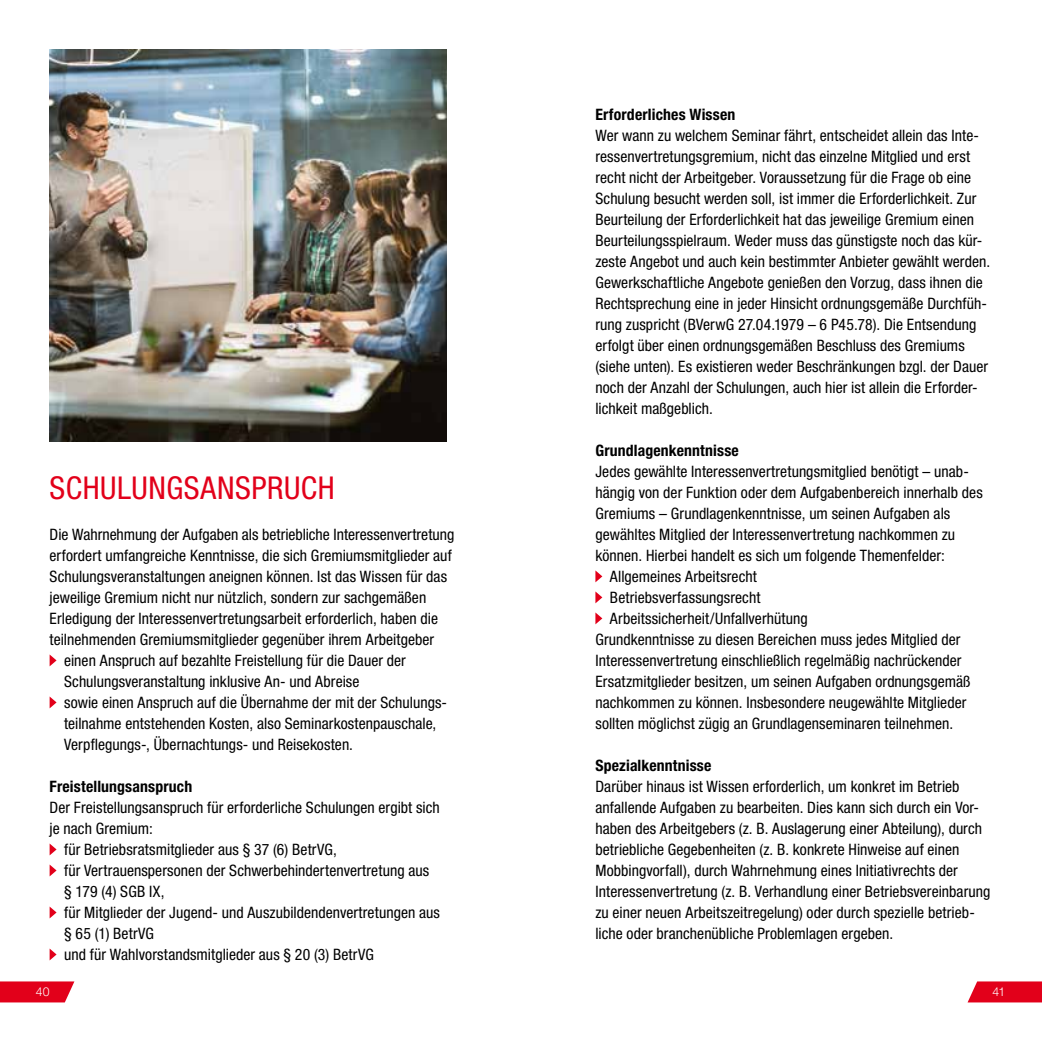
<style>
.page{position:relative;width:1042px;height:1042px;background:#fff}
.page>*{position:absolute;margin:0;border:0;box-sizing:border-box;transform-origin:0 0}
.t1{font:condensed 31.5px "Helvetica Neue LT Std";letter-spacing:.015em;color:#e2001a}
.t2{font:condensed 15.75px/21px "Helvetica Neue LT Std";color:#000}
.t3{font:700 condensed 15.75px "Helvetica Neue LT Std";letter-spacing:.01em;color:#000}
.t4{font:300 12.25px "Helvetica Neue LT Std";color:#fff}
</style>
<div class="page">
<svg style="left:50px;top:655px;width:7px;height:11px"></svg>
<svg style="left:50px;top:697px;width:7px;height:11px"></svg>
<svg style="left:50px;top:844px;width:7px;height:11px"></svg>
<svg style="left:50px;top:865px;width:7px;height:11px"></svg>
<svg style="left:50px;top:907px;width:7px;height:11px"></svg>
<svg style="left:50px;top:949px;width:7px;height:11px"></svg>
<svg style="left:595px;top:570px;width:7px;height:12px"></svg>
<svg style="left:595px;top:591px;width:7px;height:12px"></svg>
<svg style="left:595px;top:612px;width:7px;height:12px"></svg>
<img style="left:50px;top:50px;width:396px;height:391px">
<svg style="left:0;top:981px;width:74px;height:21px"></svg>
<svg style="left:967px;top:981px;width:75px;height:21px"></svg>
<h1 class="t1" style="left:50px;top:469px;width:286px">SCHULUNGSANSPRUCH</h1>
<p class="t2" style="left:50px;top:524px;width:406px">Die Wahrnehmung der Aufgaben als betriebliche Interessenvertretung</p>
<p class="t2" style="left:50px;top:545px;width:404px">erfordert umfangreiche Kenntnisse, die sich Gremiumsmitglieder auf</p>
<p class="t2" style="left:50px;top:566px;width:399px">Schulungsveranstaltungen aneignen können. Ist das Wissen für das</p>
<p class="t2" style="left:50px;top:587px;width:378px">jeweilige Gremium nicht nur nützlich, sondern zur sachgemäßen</p>
<p class="t2" style="left:50px;top:608px;width:390px">Erledigung der Interessenvertretungsarbeit erforderlich, haben die</p>
<p class="t2" style="left:50px;top:629px;width:386px">teilnehmenden Gremiumsmitglieder gegenüber ihrem Arbeitgeber</p>
<p class="t2" style="left:64px;top:650px;width:343px">einen Anspruch auf bezahlte Freistellung für die Dauer der</p>
<p class="t2" style="left:64px;top:671px;width:297px">Schulungsveranstaltung inklusive An- und Abreise</p>
<p class="t2" style="left:64px;top:692px;width:383px">sowie einen Anspruch auf die Übernahme der mit der Schulungs-</p>
<p class="t2" style="left:64px;top:713px;width:374px">teilnahme entstehenden Kosten, also Seminarkostenpauschale,</p>
<p class="t2" style="left:64px;top:734px;width:290px">Verpflegungs-, Übernachtungs- und Reisekosten.</p>
<p class="t3" style="left:50px;top:777px;width:144px">Freistellungsanspruch</p>
<p class="t2" style="left:50px;top:797px;width:392px">Der Freistellungsanspruch für erforderliche Schulungen ergibt sich</p>
<p class="t2" style="left:50px;top:818px;width:105px">je nach Gremium:</p>
<p class="t2" style="left:64px;top:839px;width:274px">für Betriebsratsmitglieder aus § 37 (6) BetrVG,</p>
<p class="t2" style="left:64px;top:860px;width:367px">für Vertrauenspersonen der Schwerbehindertenvertretung aus</p>
<p class="t2" style="left:64px;top:881px;width:102px">§ 179 (4) SGB IX,</p>
<p class="t2" style="left:64px;top:902px;width:377px">für Mitglieder der Jugend- und Auszubildendenvertretungen aus</p>
<p class="t2" style="left:64px;top:923px;width:91px">§ 65 (1) BetrVG</p>
<p class="t2" style="left:64px;top:944px;width:311px">und für Wahlvorstandsmitglieder aus § 20 (3) BetrVG</p>
<p class="t3" style="left:595px;top:105px;width:141px">Erforderliches Wissen</p>
<p class="t2" style="left:595px;top:125px;width:396px">Wer wann zu welchem Seminar fährt, entscheidet allein das Inte&shy;ressenvertretungsgremium, nicht das einzelne Mitglied und erst recht nicht der Arbeitgeber. Voraussetzung für die Frage ob eine Schulung besucht werden soll, ist immer die Erforderlichkeit. Zur Beurteilung der Erforderlichkeit hat das jeweilige Gremium einen Beurteilungsspielraum. Weder muss das günstigste noch das kür&shy;zeste Angebot und auch kein bestimmter Anbieter gewählt werden.<br>Gewerkschaftliche Angebote genießen den Vorzug, dass ihnen die Rechtsprechung eine in jeder Hinsicht ordnungsgemäße Durchfüh&shy;rung zuspricht (BVerwG 27.04.1979 – 6 P45.78). Die Entsendung erfolgt über einen ordnungsgemäßen Beschluss des Gremiums (siehe unten). Es existieren weder Beschränkungen bzgl. der Dauer noch der Anzahl der Schulungen, auch hier ist allein die Erforder&shy;lichkeit maßgeblich.</p>
<p class="t3" style="left:595px;top:441px;width:145px">Grundlagenkenntnisse</p>
<p class="t2" style="left:595px;top:461px;width:373px">Jedes gewählte Interessenvertretungsmitglied benötigt – unab-</p>
<p class="t2" style="left:595px;top:482px;width:389px">hängig von der Funktion oder dem Aufgabenbereich innerhalb des</p>
<p class="t2" style="left:595px;top:503px;width:356px">Gremiums – Grundlagenkenntnisse, um seinen Aufgaben als</p>
<p class="t2" style="left:595px;top:524px;width:361px">gewähltes Mitglied der Interessenvertretung nachkommen zu</p>
<p class="t2" style="left:595px;top:545px;width:351px">können. Hierbei handelt es sich um folgende Themenfelder:</p>
<p class="t2" style="left:610px;top:566px;width:148px">Allgemeines Arbeitsrecht</p>
<p class="t2" style="left:610px;top:587px;width:152px">Betriebsverfassungsrecht</p>
<p class="t2" style="left:610px;top:608px;width:199px">Arbeitssicherheit/Unfallverhütung</p>
<p class="t2" style="left:595px;top:629px;width:366px">Grundkenntnisse zu diesen Bereichen muss jedes Mitglied der</p>
<p class="t2" style="left:595px;top:650px;width:368px">Interessenvertretung einschließlich regelmäßig nachrückender</p>
<p class="t2" style="left:595px;top:671px;width:377px">Ersatzmitglieder besitzen, um seinen Aufgaben ordnungsgemäß</p>
<p class="t2" style="left:595px;top:692px;width:372px">nachkommen zu können. Insbesondere neugewählte Mitglieder</p>
<p class="t2" style="left:595px;top:713px;width:359px">sollten möglichst zügig an Grundlagenseminaren teilnehmen.</p>
<p class="t3" style="left:595px;top:756px;width:118px">Spezialkenntnisse</p>
<p class="t2" style="left:595px;top:776px;width:396px">Darüber hinaus ist Wissen erforderlich, um konkret im Betrieb anfallende Aufgaben zu bearbeiten. Dies kann sich durch ein Vor&shy;haben des Arbeitgebers (z. B. Auslagerung einer Abteilung), durch betriebliche Gegebenheiten (z. B. konkrete Hinweise auf einen Mobbingvorfall), durch Wahrnehmung eines Initiativrechts der Interessenvertretung (z. B. Verhandlung einer Betriebsvereinbarung zu einer neuen Arbeitszeitregelung) oder durch spezielle betrieb&shy;liche oder branchenübliche Problemlagen ergeben.</p>
<p class="t4" style="left:36px;top:984px;width:15px">40</p>
<p class="t4" style="left:992px;top:984px;width:14px">41</p>
</div>
